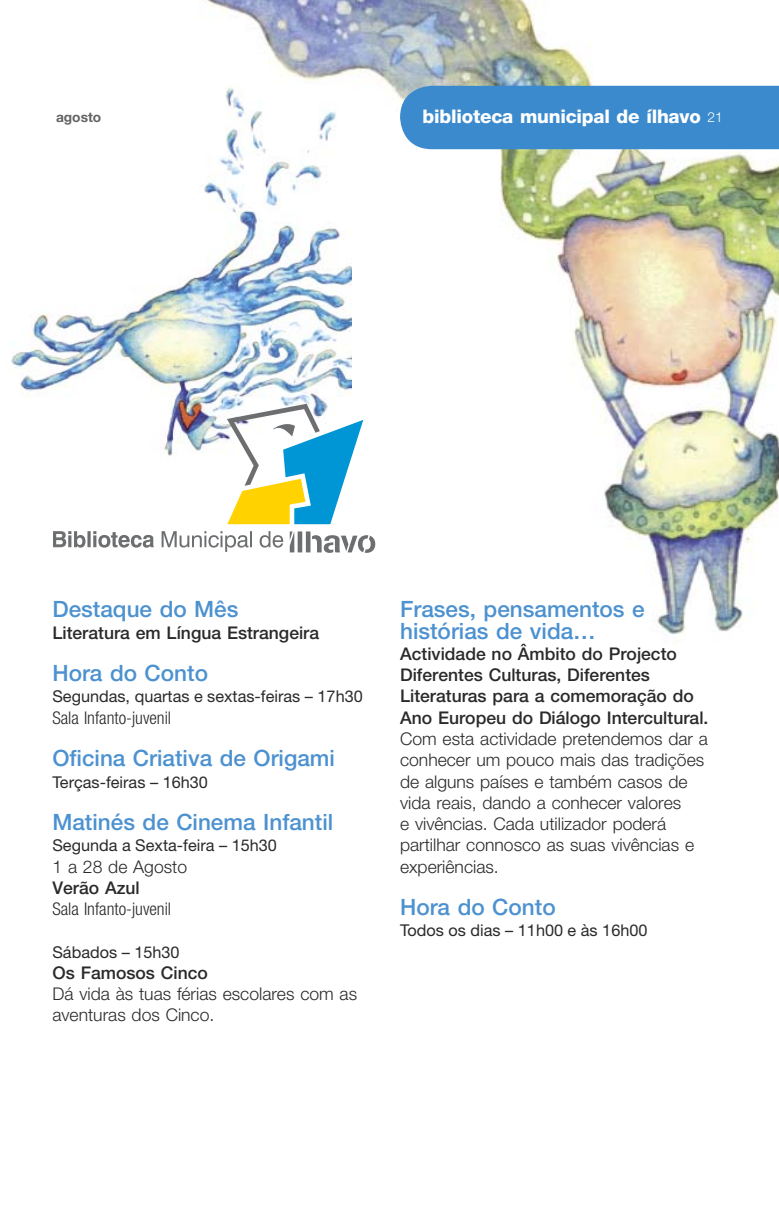
<style>
.page{position:relative;width:779px;height:1205px;background:#fff}
.page>*{position:absolute;margin:0;border:0;box-sizing:border-box;transform-origin:0 0}
.t1{font:500 22.5px/21.2px "Helvetica Neue";color:#4c91d0}
.t2{font:800 18.75px "Helvetica Neue";letter-spacing:-.01em;color:#fff}
.t3{font:300 17.5px/21.2px "Helvetica Neue";color:#2a2a2a}
.t4{font:500 17.5px/21.2px "Helvetica Neue";color:#2a2a2a}
.t5{font:300 condensed 17.5px "Helvetica Neue";color:#2a2a2a}
.t6{font:16.25px "Helvetica Neue";color:#2a2a2a}
.t7{font:700 13.75px "Helvetica Neue";color:#636363}
.s1{font-weight:300;font-size:13.75px}
</style>
<div class="page">
<img style="left:203px;top:0;width:575px;height:635px">
<img style="left:11px;top:86px;width:340px;height:317px">
<div style="left:400px;top:86px;width:378px;height:63px;background:#3a8acd"></div>
<svg style="left:53px;top:546px;width:322px;height:6px"></svg>
<svg style="left:53px;top:403px;width:322px;height:143px"></svg>
<p class="t7" style="left:56px;top:112px;width:47px">agosto</p>
<p class="t2" style="left:422px;top:110px;width:301px">biblioteca municipal de ílhavo <span class="s1">21</span></p>
<p class="t1" style="left:52px;top:600px;width:187px">Destaque do Mês</p>
<p class="t4" style="left:52px;top:623px;width:268px">Literatura em Língua Estrangeira</p>
<p class="t1" style="left:52px;top:664px;width:157px">Hora do Conto</p>
<p class="t6" style="left:52px;top:690px;width:312px">Segundas, quartas e sextas-feiras – 17h30</p>
<p class="t5" style="left:52px;top:711px;width:120px">Sala Infanto-juvenil</p>
<p class="t1" style="left:52px;top:749px;width:284px">Oficina Criativa de Origami</p>
<p class="t6" style="left:52px;top:775px;width:157px">Terças-feiras – 16h30</p>
<p class="t1" style="left:52px;top:813px;width:282px">Matinés de Cinema Infantil</p>
<p class="t6" style="left:52px;top:839px;width:226px">Segunda a Sexta-feira – 15h30</p>
<p class="t3" style="left:52px;top:857px;width:136px">1 a 28 de Agosto</p>
<p class="t4" style="left:52px;top:878px;width:89px">Verão Azul</p>
<p class="t5" style="left:52px;top:902px;width:120px">Sala Infanto-juvenil</p>
<p class="t6" style="left:52px;top:945px;width:129px">Sábados – 15h30</p>
<p class="t4" style="left:52px;top:963px;width:157px">Os Famosos Cinco</p>
<p class="t3" style="left:52px;top:984px;width:306px">Dá vida às tuas férias escolares com as aventuras dos Cinco.</p>
<p class="t1" style="left:400px;top:600px;width:246px">Frases, pensamentos e histórias de vida…</p>
<p class="t4" style="left:400px;top:644px;width:309px">Actividade no Âmbito do Projecto Diferentes Culturas, Diferentes Literaturas para a comemoração do Ano Europeu do Diálogo Intercultural.</p>
<p class="t3" style="left:400px;top:729px;width:309px">Com esta actividade pretendemos dar a conhecer um pouco mais das tradições de alguns países e também casos de vida reais, dando a conhecer valores<br>e vivências. Cada utilizador poderá partilhar connosco as suas vivências e experiências.</p>
<p class="t1" style="left:400px;top:898px;width:157px">Hora do Conto</p>
<p class="t6" style="left:400px;top:924px;width:249px">Todos os dias – 11h00 e às 16h00</p>
</div>
